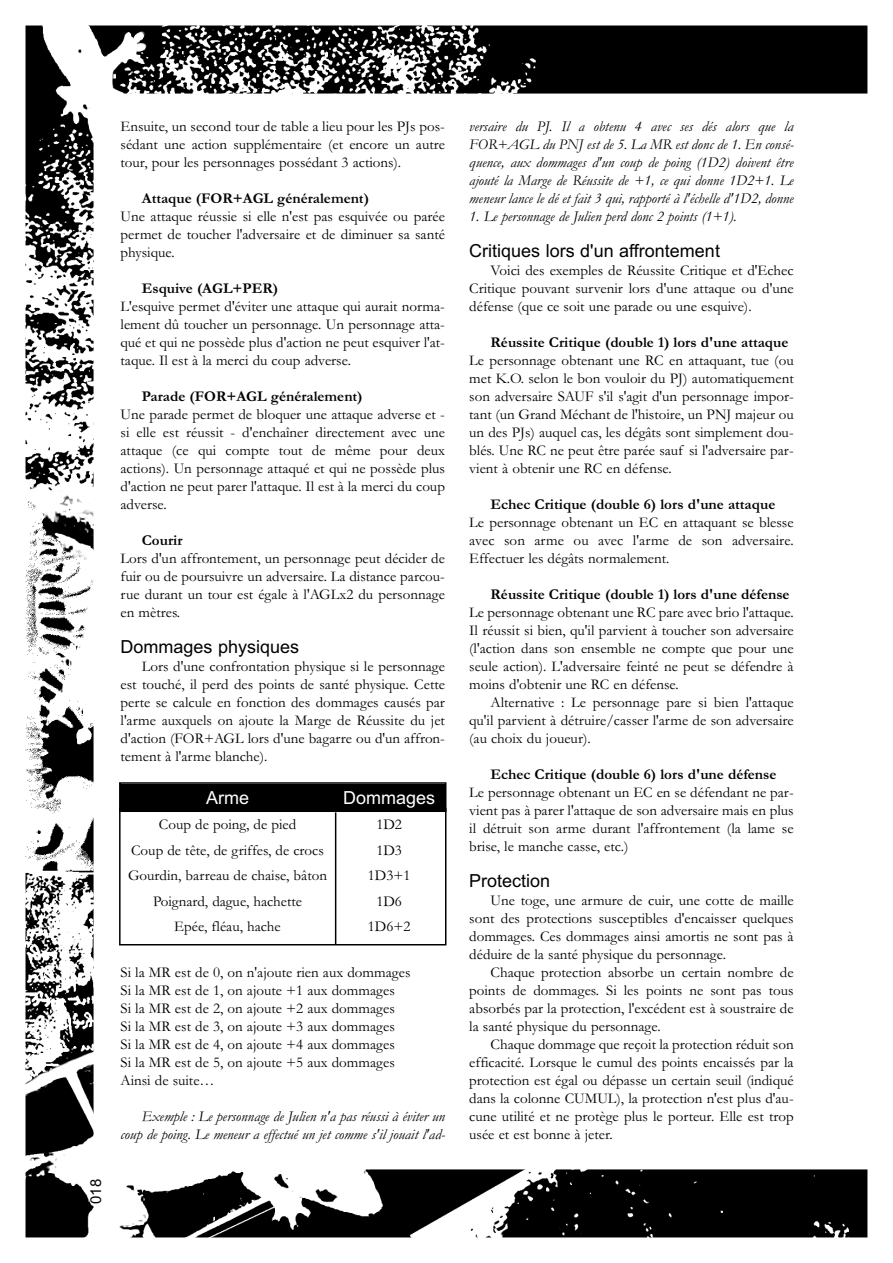
<style>
.page{position:relative;width:893px;height:1263px;background:#fff}
.page>*{position:absolute;margin:0;border:0;box-sizing:border-box;transform-origin:0 0}
.t1{font:18px "Arial";color:#000}
.t2{font:18px "Arial";color:#fff}
.t3{font:15px/18px "Garamond";color:#000;text-align:justify}
.t4{font:italic 15px/18px "Garamond";color:#000;text-align:right}
.t5{font:700 15px "Garamond";color:#000}
.t6{font:15px "Arial";color:#000}
</style>
<div class="page">
<img style="left:26px;top:26px;width:841px;height:1211px">
<div style="left:121px;top:809px;width:324px;height:135px;background:#fff"></div>
<div style="left:119px;top:808px;width:327px;height:137px;border:2px solid #000"></div>
<div style="left:121px;top:784px;width:324px;height:26px;background:#000"></div>
<div style="left:119px;top:782px;width:327px;height:30px;border:2px solid #000"></div>
<hr style="left:335px;top:812px;width:1px;height:132px;background:#000">
<p class="t6" style="left:87px;top:1204px;width:27px;rotate:-90deg">018</p>
<p class="t3" style="left:121px;top:117px;width:326px">Ensuite, un second tour de table a lieu pour les PJs pos&shy;sédant une action supplémentaire (et encore un autre tour, pour les personnages possédant 3 actions).</p>
<p class="t5" style="left:142px;top:189px;width:229px">Attaque (FOR+AGL généralement)</p>
<p class="t3" style="left:121px;top:207px;width:326px">Une attaque réussie si elle n'est pas esquivée ou parée permet de toucher l'adversaire et de diminuer sa santé physique.</p>
<p class="t5" style="left:142px;top:279px;width:138px">Esquive (AGL+PER)</p>
<p class="t3" style="left:121px;top:297px;width:326px">L'esquive permet d'éviter une attaque qui aurait norma&shy;lement dû toucher un personnage. Un personnage atta&shy;qué et qui ne possède plus d'action ne peut esquiver l'at&shy;taque. Il est à la merci du coup adverse.</p>
<p class="t5" style="left:142px;top:387px;width:222px">Parade (FOR+AGL généralement)</p>
<p class="t3" style="left:121px;top:405px;width:326px">Une parade permet de bloquer une attaque adverse et - si elle est réussit - d'enchaîner directement avec une attaque (ce qui compte tout de même pour deux actions). Un personnage attaqué et qui ne possède plus d'action ne peut parer l'attaque. Il est à la merci du coup adverse.</p>
<p class="t5" style="left:142px;top:531px;width:42px">Courir</p>
<p class="t3" style="left:121px;top:549px;width:326px">Lors d'un affrontement, un personnage peut décider de fuir ou de poursuivre un adversaire. La distance parcou&shy;rue durant un tour est égale à l'AGLx2 du personnage en mètres.</p>
<p class="t1" style="left:121px;top:636px;width:180px">Dommages physiques</p>
<p class="t3" style="left:121px;top:657px;width:326px;text-indent:21px">Lors d'une confrontation physique si le personnage est touché, il perd des points de santé physique. Cette perte se calcule en fonction des dommages causés par l'arme auxquels on ajoute la Marge de Réussite du jet d'action (FOR+AGL lors d'une bagarre ou d'un affron&shy;tement à l'arme blanche).</p>
<p class="t2" style="left:206px;top:787px;width:45px">Arme</p>
<p class="t3" style="left:128px;top:811px;width:200px;line-height:25.5px;text-align:center">Coup de poing, de pied<br>Coup de tête, de griffes, de crocs<br>Gourdin, barreau de chaise, bâton<br>Poignard, dague, hachette<br>Epée, fléau, hache</p>
<p class="t2" style="left:343px;top:787px;width:94px">Dommages</p>
<p class="t3" style="left:368px;top:811px;width:44px;line-height:25.5px;text-align:center">1D2<br>1D3<br>1D3+1<br>1D6<br>1D6+2</p>
<p class="t3" style="left:121px;top:963px;width:291px;text-align:left">Si la MR est de 0, on n'ajoute rien aux dommages Si la MR est de 1, on ajoute +1 aux dommages<br>Si la MR est de 2, on ajoute +2 aux dommages<br>Si la MR est de 3, on ajoute +3 aux dommages<br>Si la MR est de 4, on ajoute +4 aux dommages<br>Si la MR est de 5, on ajoute +5 aux dommages Ainsi de suite…</p>
<p class="t4" style="left:121px;top:1107px;width:326px">Exemple : Le personnage de Julien n'a pas réussi à éviter un coup de poing. Le meneur a effectué un jet comme s'il jouait l'ad-</p>
<p class="t4" style="left:469px;top:117px;width:326px;text-align:justify">versaire du PJ. Il a obtenu 4 avec ses dés alors que la FOR+AGL du PNJ est de 5. La MR est donc de 1. En consé&shy;quence, aux dommages d'un coup de poing (1D2) doivent être ajouté la Marge de Réussite de +1, ce qui donne 1D2+1. Le meneur lance le dé et fait 3 qui, rapporté à l'échelle d'1D2, donne</p>
<p class="t4" style="left:469px;top:207px;width:269px">1. Le personnage de Julien perd donc 2 points (1+1).</p>
<p class="t1" style="left:469px;top:240px;width:252px">Critiques lors d'un affrontement</p>
<p class="t3" style="left:469px;top:261px;width:326px;text-indent:21px">Voici des exemples de Réussite Critique et d'Echec Critique pouvant survenir lors d'une attaque ou d'une défense (que ce soit une parade ou une esquive).</p>
<p class="t5" style="left:490px;top:333px;width:299px">Réussite Critique (double 1) lors d'une attaque</p>
<p class="t3" style="left:469px;top:351px;width:326px">Le personnage obtenant une RC en attaquant, tue (ou met K.O. selon le bon vouloir du PJ) automatiquement son adversaire SAUF s'il s'agit d'un personnage impor&shy;tant (un Grand Méchant de l'histoire, un PNJ majeur ou un des PJs) auquel cas, les dégâts sont simplement dou&shy;blés. Une RC ne peut être parée sauf si l'adversaire par&shy;vient à obtenir une RC en défense.</p>
<p class="t5" style="left:490px;top:495px;width:286px">Echec Critique (double 6) lors d'une attaque</p>
<p class="t3" style="left:469px;top:513px;width:326px">Le personnage obtenant un EC en attaquant se blesse avec son arme ou avec l'arme de son adversaire.<br>Effectuer les dégâts normalement.</p>
<p class="t5" style="left:490px;top:585px;width:301px">Réussite Critique (double 1) lors d'une défense</p>
<p class="t3" style="left:469px;top:603px;width:326px">Le personnage obtenant une RC pare avec brio l'attaque.<br>Il réussit si bien, qu'il parvient à toucher son adversaire (l'action dans son ensemble ne compte que pour une seule action). L'adversaire feinté ne peut se défendre à moins d'obtenir une RC en défense.</p>
<p class="t3" style="left:469px;top:693px;width:326px;text-indent:21px">Alternative : Le personnage pare si bien l'attaque qu'il parvient à détruire/casser l'arme de son adversaire (au choix du joueur).</p>
<p class="t5" style="left:490px;top:765px;width:287px">Echec Critique (double 6) lors d'une défense</p>
<p class="t3" style="left:469px;top:783px;width:326px">Le personnage obtenant un EC en se défendant ne par&shy;vient pas à parer l'attaque de son adversaire mais en plus il détruit son arme durant l'affrontement (la lame se brise, le manche casse, etc.)</p>
<p class="t1" style="left:469px;top:870px;width:83px">Protection</p>
<p class="t3" style="left:469px;top:891px;width:326px;text-indent:21px">Une toge, une armure de cuir, une cotte de maille sont des protections susceptibles d'encaisser quelques dommages. Ces dommages ainsi amortis ne sont pas à déduire de la santé physique du personnage.</p>
<p class="t3" style="left:469px;top:963px;width:326px;text-indent:21px">Chaque protection absorbe un certain nombre de points de dommages. Si les points ne sont pas tous absorbés par la protection, l'excédent est à soustraire de la santé physique du personnage.</p>
<p class="t3" style="left:469px;top:1035px;width:326px;text-indent:21px">Chaque dommage que reçoit la protection réduit son efficacité. Lorsque le cumul des points encaissés par la protection est égal ou dépasse un certain seuil (indiqué dans la colonne CUMUL), la protection n'est plus d'au&shy;cune utilité et ne protège plus le porteur. Elle est trop usée et est bonne à jeter.</p>
</div>
